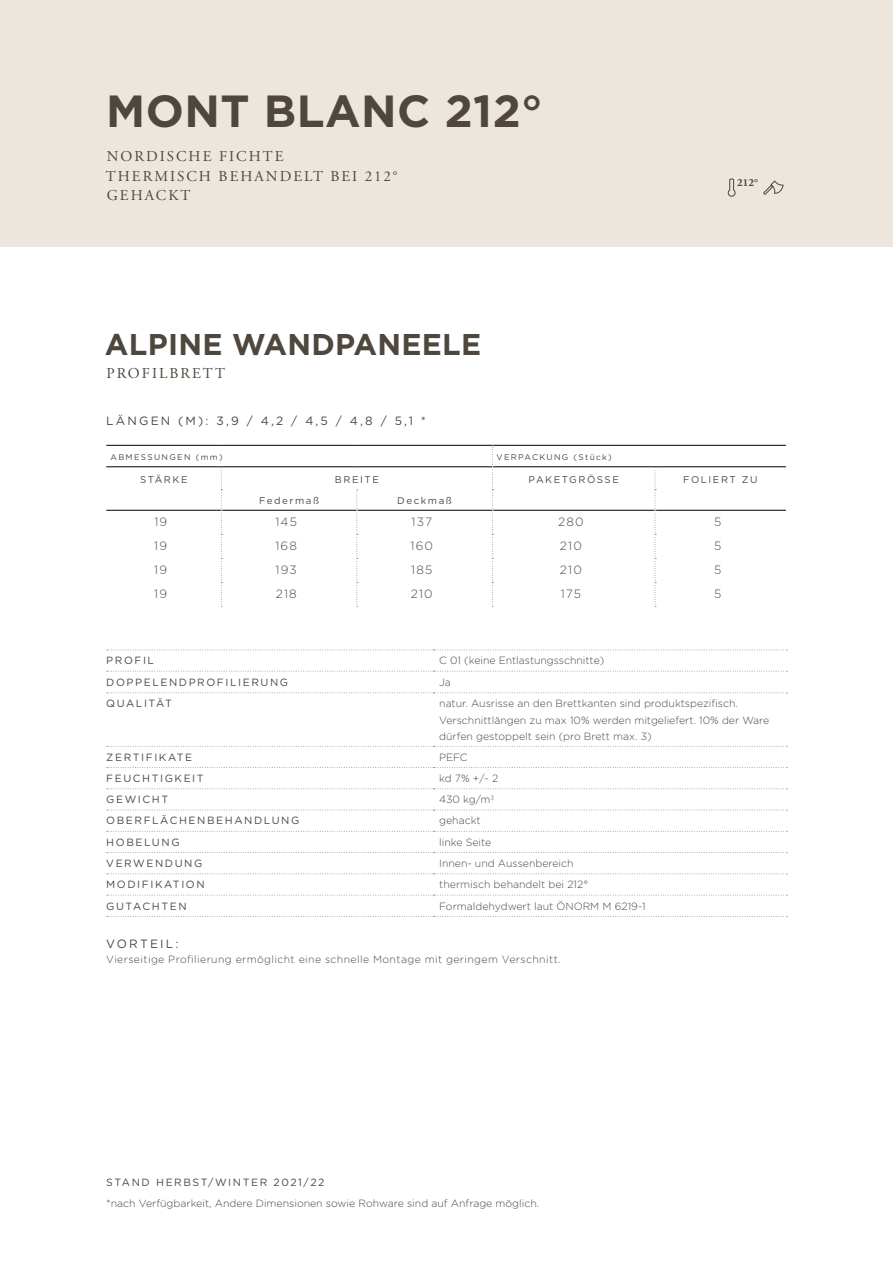
<style>
.page{position:relative;width:893px;height:1263px;background:#fff}
.page>*{position:absolute;margin:0;border:0;box-sizing:border-box;transform-origin:0 0}
.t1{font:700 45px "Gotham";letter-spacing:.01em;color:#4f473e}
.t2{font:700 30px "Gotham";letter-spacing:.01em;color:#4f473e}
.t3{font:15px/19.5px "Adobe Garamond Pro";letter-spacing:.135em;color:#4f473e}
.t4{font:300 12px "Gotham Rounded";letter-spacing:.1em;color:#4f473e}
.t5{font:12px "Gotham Rounded";letter-spacing:.18em;color:#4f473e}
.t6{font:700 10.8px "Adobe Garamond Pro";color:#4f473e}
.t7{font:300 10.5px/16.5px "Gotham Rounded";color:#4f473e}
.t8{font:10.5px "Gotham Rounded";letter-spacing:.15em;color:#4f473e}
.t9{font:300 10.5px "Gotham Rounded";letter-spacing:.035em;color:#4f473e}
.t10{font:9.75px "Gotham Rounded";letter-spacing:.16em;color:#4f473e}
.t11{font:8.25px "Gotham Rounded";letter-spacing:.16em;color:#4f473e}
</style>
<div class="page">
<div style="left:0;top:0;width:893px;height:247px;background:#ece6dd"></div>
<hr style="left:106px;top:510px;width:115px;height:1px;background:#000">
<hr style="left:222px;top:510px;width:134px;height:1px;background:#000">
<hr style="left:357px;top:510px;width:135px;height:1px;background:#000">
<hr style="left:493px;top:510px;width:162px;height:1px;background:#000">
<hr style="left:655px;top:510px;width:131px;height:1px;background:#000">
<hr style="left:106px;top:466px;width:115px;height:1px;background:#000">
<hr style="left:221px;top:466px;width:136px;height:1px;background:#000">
<hr style="left:357px;top:466px;width:135px;height:1px;background:#000">
<hr style="left:493px;top:466px;width:162px;height:1px;background:#000">
<hr style="left:655px;top:466px;width:131px;height:1px;background:#000">
<hr style="left:106px;top:445px;width:115px;height:1px;background:#000">
<hr style="left:221px;top:445px;width:136px;height:1px;background:#000">
<hr style="left:357px;top:445px;width:135px;height:1px;background:#000">
<hr style="left:492px;top:445px;width:163px;height:1px;background:#000">
<hr style="left:655px;top:445px;width:131px;height:1px;background:#000">
<svg style="left:221px;top:467px;width:1px;height:140px"></svg>
<svg style="left:356px;top:489px;width:2px;height:118px"></svg>
<svg style="left:655px;top:467px;width:1px;height:140px"></svg>
<svg style="left:492px;top:445px;width:1px;height:162px"></svg>
<svg style="left:107px;top:649px;width:680px;height:1px"></svg>
<svg style="left:107px;top:916px;width:680px;height:1px"></svg>
<svg style="left:107px;top:671px;width:680px;height:1px"></svg>
<svg style="left:107px;top:692px;width:680px;height:1px"></svg>
<svg style="left:107px;top:746px;width:680px;height:1px"></svg>
<svg style="left:107px;top:767px;width:680px;height:1px"></svg>
<svg style="left:107px;top:788px;width:680px;height:1px"></svg>
<svg style="left:107px;top:810px;width:680px;height:1px"></svg>
<svg style="left:107px;top:831px;width:680px;height:1px"></svg>
<svg style="left:107px;top:852px;width:680px;height:1px"></svg>
<svg style="left:107px;top:873px;width:680px;height:1px"></svg>
<svg style="left:107px;top:895px;width:680px;height:1px"></svg>
<svg style="left:727px;top:178px;width:9px;height:19px"></svg>
<svg style="left:763px;top:180px;width:21px;height:15px"></svg>
<h1 class="t1" style="left:106px;top:85px;width:438px">MONT BLANC 212°</h1>
<h3 class="t3" style="left:106px;top:147px;width:293px">NORDISCHE FICHTE<br>THERMISCH BEHANDELT BEI 212°<br>GEHACKT</h3>
<p class="t6" style="left:737px;top:176px;width:22px">212°</p>
<h2 class="t2" style="left:105px;top:327px;width:378px">ALPINE WANDPANEELE</h2>
<h3 class="t3" style="left:107px;top:364px;width:120px">PROFILBRETT</h3>
<p class="t5" style="left:106px;top:412px;width:321px">LÄNGEN (M): 3,9 / 4,2 / 4,5 / 4,8 / 5,1 *</p>
<p class="t11" style="left:111px;top:452px;width:114px">ABMESSUNGEN (mm)</p>
<p class="t11" style="left:497px;top:452px;width:117px">VERPACKUNG (Stück)</p>
<p class="t10" style="left:140px;top:473px;width:49px">STÄRKE</p>
<p class="t10" style="left:335px;top:473px;width:46px">BREITE</p>
<p class="t10" style="left:529px;top:473px;width:92px">PAKETGRÖSSE</p>
<p class="t10" style="left:683px;top:473px;width:76px">FOLIERT ZU</p>
<p class="t10" style="left:259px;top:494px;width:62px">Federmaß</p>
<p class="t10" style="left:397px;top:494px;width:56px">Deckmaß</p>
<p class="t4" style="left:154px;top:514px;width:14px">19</p>
<p class="t4" style="left:275px;top:514px;width:23px">145</p>
<p class="t4" style="left:412px;top:514px;width:22px">137</p>
<p class="t4" style="left:558px;top:514px;width:27px">280</p>
<p class="t4" style="left:714px;top:514px;width:9px">5</p>
<p class="t4" style="left:154px;top:538px;width:14px">19</p>
<p class="t4" style="left:275px;top:538px;width:23px">168</p>
<p class="t4" style="left:410px;top:538px;width:24px">160</p>
<p class="t4" style="left:560px;top:538px;width:24px">210</p>
<p class="t4" style="left:714px;top:538px;width:9px">5</p>
<p class="t4" style="left:154px;top:562px;width:14px">19</p>
<p class="t4" style="left:276px;top:562px;width:23px">193</p>
<p class="t4" style="left:411px;top:562px;width:23px">185</p>
<p class="t4" style="left:560px;top:562px;width:24px">210</p>
<p class="t4" style="left:714px;top:562px;width:9px">5</p>
<p class="t4" style="left:154px;top:586px;width:14px">19</p>
<p class="t4" style="left:276px;top:586px;width:23px">218</p>
<p class="t4" style="left:411px;top:586px;width:24px">210</p>
<p class="t4" style="left:561px;top:586px;width:22px">175</p>
<p class="t4" style="left:714px;top:586px;width:9px">5</p>
<p class="t8" style="left:106px;top:653px;width:49px">PROFIL</p>
<p class="t7" style="left:439px;top:652px;width:167px">C 01 (keine Entlastungsschnitte)</p>
<p class="t8" style="left:106px;top:675px;width:183px">DOPPELENDPROFILIERUNG</p>
<p class="t7" style="left:439px;top:673px;width:13px">Ja</p>
<p class="t8" style="left:106px;top:696px;width:67px">QUALITÄT</p>
<p class="t7" style="left:439px;top:695px;width:332px">natur. Ausrisse an den Brettkanten sind produktspezifisch.<br>Verschnittlängen zu max 10% werden mitgeliefert. 10% der Ware dürfen gestoppelt sein (pro Brett max. 3)</p>
<p class="t8" style="left:106px;top:750px;width:88px">ZERTIFIKATE</p>
<p class="t7" style="left:439px;top:748px;width:30px">PEFC</p>
<p class="t8" style="left:106px;top:771px;width:99px">FEUCHTIGKEIT</p>
<p class="t7" style="left:439px;top:769px;width:61px">kd 7% +/- 2</p>
<p class="t8" style="left:106px;top:792px;width:63px">GEWICHT</p>
<p class="t7" style="left:439px;top:791px;width:56px">430 kg/m<sup>3</sup></p>
<p class="t8" style="left:106px;top:813px;width:195px">OBERFLÄCHENBEHANDLUNG</p>
<p class="t7" style="left:439px;top:812px;width:43px">gehackt</p>
<p class="t8" style="left:106px;top:835px;width:75px">HOBELUNG</p>
<p class="t7" style="left:439px;top:833px;width:54px">linke Seite</p>
<p class="t8" style="left:106px;top:856px;width:98px">VERWENDUNG</p>
<p class="t7" style="left:439px;top:854px;width:136px">Innen- und Aussenbereich</p>
<p class="t8" style="left:106px;top:877px;width:100px">MODIFIKATION</p>
<p class="t7" style="left:439px;top:876px;width:150px">thermisch behandelt bei 212°</p>
<p class="t8" style="left:106px;top:898px;width:82px">GUTACHTEN</p>
<p class="t7" style="left:439px;top:897px;width:208px">Formaldehydwert laut ÖNORM M 6219-1</p>
<p class="t5" style="left:106px;top:935px;width:74px">VORTEIL:</p>
<p class="t9" style="left:106px;top:952px;width:456px">Vierseitige Profilierung ermöglicht eine schnelle Montage mit geringem Verschnitt.</p>
<p class="t8" style="left:106px;top:1175px;width:220px">STAND HERBST/WINTER 2021/22</p>
<p class="t7" style="left:106px;top:1195px;width:434px">*nach Verfügbarkeit, Andere Dimensionen sowie Rohware sind auf Anfrage möglich.</p>
</div>
